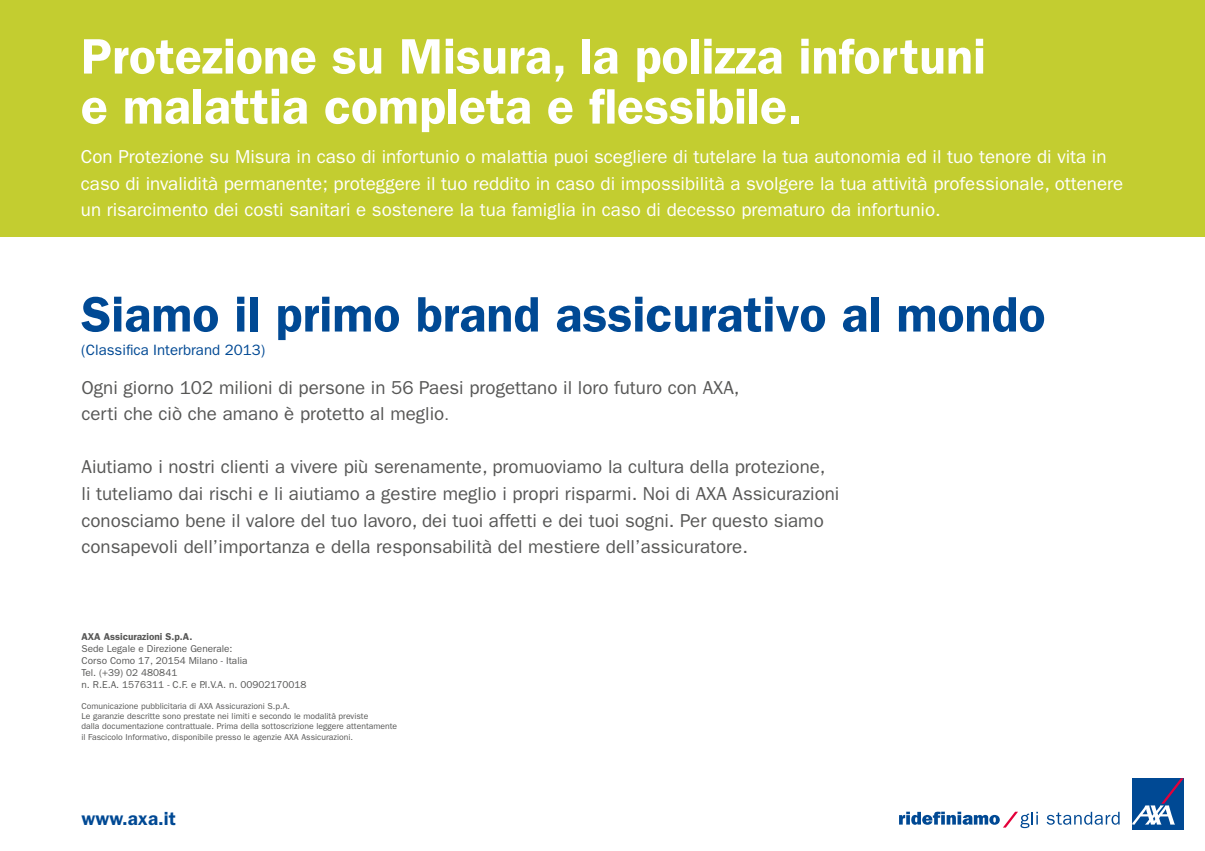
<style>
.page{position:relative;width:1205px;height:851px;background:#fff}
.page>*{position:absolute;margin:0;border:0;box-sizing:border-box;transform-origin:0 0}
.t1{font:600 50px/50px "ITC Franklin Gothic Std";color:#fff}
.t2{font:600 50px "ITC Franklin Gothic Std";color:#004994}
.t3{font:18.75px/26.6px "ITC Franklin Gothic Std";color:#575756}
.t4{font:18.75px/26.6px "ITC Franklin Gothic Std";color:#fff}
.t5{font:600 18.75px "ITC Franklin Gothic Std";color:#004994}
.t6{font:15px "ITC Franklin Gothic Std";color:#004994}
.t7{font:10px/12px "ITC Franklin Gothic Std";color:#575756}
.t8{font:600 10px "ITC Franklin Gothic Std";color:#575756}
.t9{font:8.62px/10.4px "ITC Franklin Gothic Std";color:#575756}
.s1{font-size:15px}
</style>
<div class="page">
<div style="left:0;top:0;width:1205px;height:237px;background:#c3cd30"></div>
<svg style="left:1046px;top:811px;width:73px;height:13px"></svg>
<div style="left:1132px;top:778px;width:51px;height:51px;background:#004994"></div>
<svg style="left:1132px;top:778px;width:51px;height:46px"></svg>
<svg style="left:899px;top:811px;width:139px;height:17px"></svg>
<h1 class="t1" style="left:81px;top:31px;width:906px">Protezione su Misura, la polizza infortuni e malattia completa e flessibile.</h1>
<p class="t4" style="left:81px;top:143px;width:1044px">Con Protezione su Misura in caso di infortunio o malattia puoi scegliere di tutelare la tua autonomia ed il tuo tenore di vita in caso di invalidità permanente; proteggere il tuo reddito in caso di impossibilità a svolgere la tua attività professionale, ottenere un risarcimento dei costi sanitari e sostenere la tua famiglia in caso di decesso prematuro da infortunio.</p>
<h1 class="t2" style="left:81px;top:285px;width:966px">Siamo il primo brand assicurativo al mondo</h1>
<p class="t6" style="left:81px;top:341px;width:185px">(Classifica Interbrand 2013)</p>
<p class="t3" style="left:81px;top:374px;width:659px">Ogni giorno 102 milioni di persone in 56 Paesi progettano il loro futuro con AXA, certi che ciò che amano è protetto al meglio<span class="s1">.</span></p>
<p class="t3" style="left:81px;top:453px;width:759px">Aiutiamo i nostri clienti a vivere più serenamente, promuoviamo la cultura della protezione,<br>li tuteliamo dai rischi e li aiutiamo a gestire meglio i propri risparmi. Noi di AXA Assicurazioni conosciamo bene il valore del tuo lavoro, dei tuoi affetti e dei tuoi sogni. Per questo siamo consapevoli dell’importanza e della responsabilità del mestiere dell’assicuratore.</p>
<p class="t8" style="left:81px;top:630px;width:112px">AXA Assicurazioni S.p.A.</p>
<p class="t7" style="left:81px;top:642px;width:226px">Sede Legale e Direzione Generale:<br>Corso Como 17, 20154 Milano - Italia<br>Tel. (+39) 02 480841<br>n. R.E.A. 1576311 - C.F. e P.I.V.A. n. 00902170018</p>
<p class="t9" style="left:81px;top:700px;width:317px">Comunicazione pubblicitaria di AXA Assicurazioni S.p.A.<br>Le garanzie descritte sono prestate nei limiti e secondo le modalità previste<br>dalla documentazione contrattuale. Prima della sottoscrizione leggere attentamente il Fascicolo Informativo, disponibile presso le agenzie AXA Assicurazioni.</p>
<p class="t5" style="left:81px;top:807px;width:96px">www.axa.it</p>
</div>
